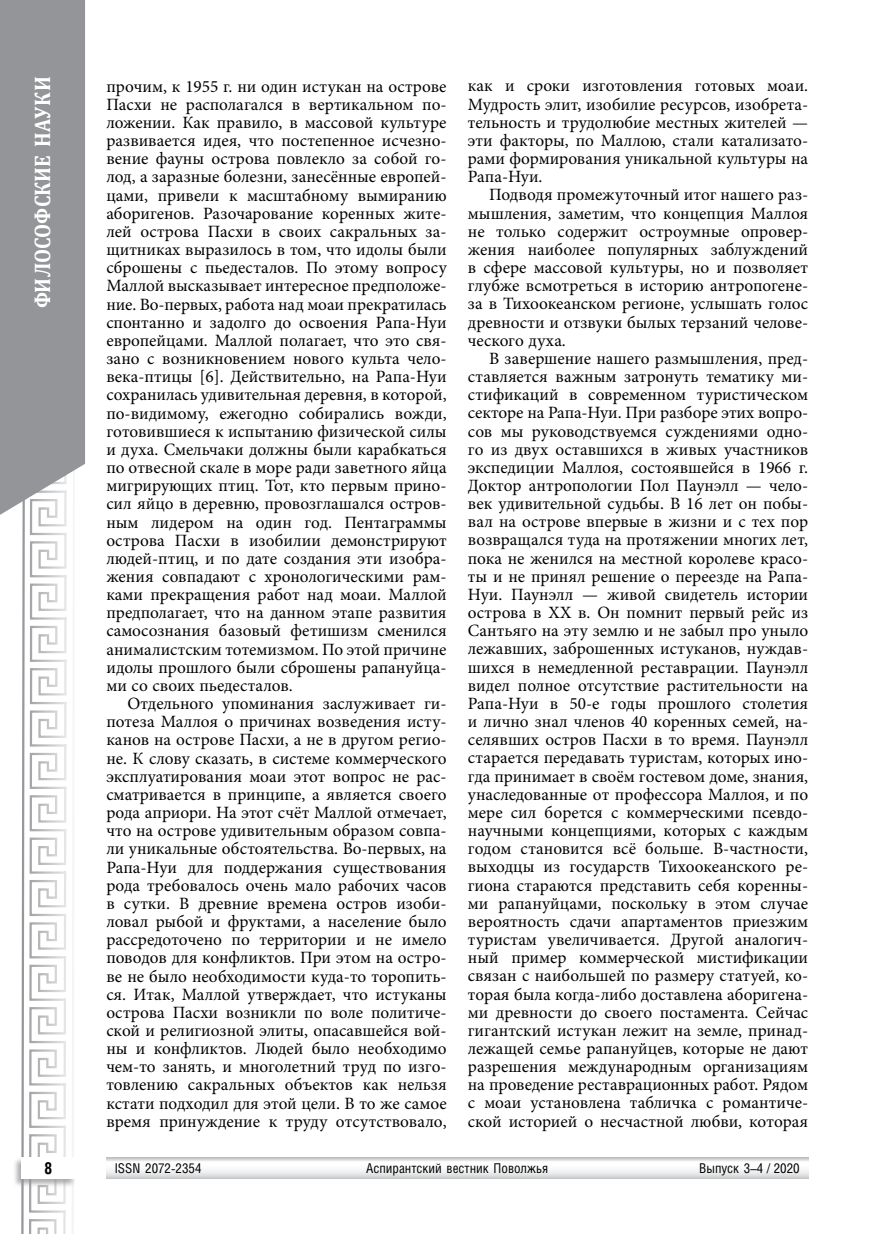
<style>
.page{position:relative;width:872px;height:1234px;background:#fff}
.page>*{position:absolute;margin:0;border:0;box-sizing:border-box;transform-origin:0 0}
.t1{font:700 22.5px "Cambria";letter-spacing:.005em;color:#fff;scale:.9 1}
.t2{font:17.25px/18.1px "Minion Pro";color:#000;text-align:justify}
.t3{font:700 16.5px "Helios Cond C";color:#000}
.t4{font:13.5px "Helios Cond C";color:#000}
</style>
<div class="page">
<svg style="left:21px;top:527px;width:52px;height:706px"></svg>
<svg style="left:0;top:0;width:85px;height:527px;background:#999b9e"></svg>
<svg style="left:106px;top:1157px;width:702px;height:21px"></svg>
<div style="left:12px;top:1156px;width:64px;height:31px;background:#939598;opacity:.75"></div>
<div style="left:21px;top:1157px;width:54px;height:21px;background:#fff"></div>
<h1 class="t1" style="left:27px;top:308px;width:259px;rotate:-90deg">ФИЛОСОФСКИЕ НАУКИ</h1>
<p class="t3" style="left:44px;top:1158px;width:10px">8</p>
<p class="t2" style="left:106px;top:77px;width:342px">прочим, к 1955 г. ни один истукан на острове Пасхи не располагался в вертикальном по&shy;ложении. Как правило, в массовой культуре развивается идея, что постепенное исчезно&shy;вение фауны острова повлекло за собой го&shy;лод, а заразные болезни, занесённые европей&shy;цами, привели к масштабному вымиранию аборигенов. Разочарование коренных жите&shy;лей острова Пасхи в своих сакральных за&shy;щитниках выразилось в том, что идолы были сброшены с пьедесталов. По этому вопросу Маллой высказывает интересное предположе&shy;ние. Во-первых, работа над моаи прекратилась спонтанно и задолго до освоения Рапа-Нуи европейцами. Маллой полагает, что это свя&shy;зано с возникновением нового культа чело&shy;века-птицы [6]. Действительно, на Рапа-Нуи сохранилась удивительная деревня, в которой, по-видимому, ежегодно собирались вожди, готовившиеся к испытанию физической силы и духа. Смельчаки должны были карабкаться по отвесной скале в море ради заветного яйца мигрирующих птиц. Тот, кто первым прино&shy;сил яйцо в деревню, провозглашался остров&shy;ным лидером на один год. Пентаграммы острова Пасхи в изобилии демонстрируют людей-птиц, и по дате создания эти изобра&shy;жения совпадают с хронологическими рам&shy;ками прекращения работ над моаи. Маллой предполагает, что на данном этапе развития самосознания базовый фетишизм сменился анималистским тотемизмом. По этой причине идолы прошлого были сброшены рапануйца&shy;ми со своих пьедесталов.</p>
<p class="t2" style="left:106px;top:694px;width:342px;text-indent:21px">Отдельного упоминания заслуживает ги&shy;потеза Маллоя о причинах возведения исту&shy;канов на острове Пасхи, а не в другом регио&shy;не. К слову сказать, в системе коммерческого эксплуатирования моаи этот вопрос не рас&shy;сматривается в принципе, а является своего рода априори. На этот счёт Маллой отмечает, что на острове удивительным образом совпа&shy;ли уникальные обстоятельства. Во-первых, на Рапа-Нуи для поддержания существования рода требовалось очень мало рабочих часов в сутки. В древние времена остров изоби&shy;ловал рыбой и фруктами, а население было рассредоточено по территории и не имело поводов для конфликтов. При этом на остро&shy;ве не было необходимости куда-то торопить&shy;ся. Итак, Маллой утверждает, что истуканы острова Пасхи возникли по воле политиче&shy;ской и религиозной элиты, опасавшейся вой&shy;ны и конфликтов. Людей было необходимо чем-то занять, и многолетний труд по изго&shy;товлению сакральных объектов как нельзя кстати подходил для этой цели. В то же самое время принуждение к труду отсутствовало,</p>
<p class="t2" style="left:468px;top:77px;width:342px">как и сроки изготовления готовых моаи.<br>Мудрость элит, изобилие ресурсов, изобрета&shy;тельность и трудолюбие местных жителей — эти факторы, по Маллою, стали катализато&shy;рами формирования уникальной культуры на Рапа-Нуи.</p>
<p class="t2" style="left:468px;top:186px;width:342px;text-indent:21px">Подводя промежуточный итог нашего раз&shy;мышления, заметим, что концепция Маллоя не только содержит остроумные опровер&shy;жения наиболее популярных заблуждений в сфере массовой культуры, но и позволяет глубже всмотреться в историю антропогене&shy;за в Тихоокеанском регионе, услышать голос древности и отзвуки былых терзаний челове&shy;ческого духа.</p>
<p class="t2" style="left:468px;top:349px;width:342px;text-indent:21px">В завершение нашего размышления, пред&shy;ставляется важным затронуть тематику ми&shy;стификаций в современном туристическом секторе на Рапа-Нуи. При разборе этих вопро&shy;сов мы руководствуемся суждениями одно&shy;го из двух оставшихся в живых участников экспедиции Маллоя, состоявшейся в 1966 г.<br>Доктор антропологии Пол Паунэлл — чело&shy;век удивительной судьбы. В 16 лет он побы&shy;вал на острове впервые в жизни и с тех пор возвращался туда на протяжении многих лет, пока не женился на местной королеве красо&shy;ты и не принял решение о переезде на Рапа-Нуи. Паунэлл — живой свидетель истории острова в XX в. Он помнит первый рейс из Сантьяго на эту землю и не забыл про уныло лежавших, заброшенных истуканов, нуждав&shy;шихся в немедленной реставрации. Паунэлл видел полное отсутствие растительности на Рапа-Нуи в 50-е годы прошлого столетия и лично знал членов 40 коренных семей, на&shy;селявших остров Пасхи в то время. Паунэлл старается передавать туристам, которых ино&shy;гда принимает в своём гостевом доме, знания, унаследованные от профессора Маллоя, и по мере сил борется с коммерческими псевдо&shy;научными концепциями, которых с каждым годом становится всё больше. В-частности, выходцы из государств Тихоокеанского ре&shy;гиона стараются представить себя коренны&shy;ми рапануйцами, поскольку в этом случае вероятность сдачи апартаментов приезжим туристам увеличивается. Другой аналогич&shy;ный пример коммерческой мистификации связан с наибольшей по размеру статуей, ко&shy;торая была когда-либо доставлена аборигена&shy;ми древности до своего постамента. Сейчас гигантский истукан лежит на земле, принад&shy;лежащей семье рапануйцев, которые не дают разрешения международным организациям на проведение реставрационных работ. Рядом с моаи установлена табличка с романтиче&shy;ской историей о несчастной любви, которая</p>
<p class="t4" style="left:115px;top:1159px;width:88px">ISSN 2072-2354</p>
<p class="t4" style="left:366px;top:1159px;width:183px">Аспирантский вестник Поволжья</p>
<p class="t4" style="left:699px;top:1159px;width:102px">Выпуск 3–4 / 2020</p>
</div>
